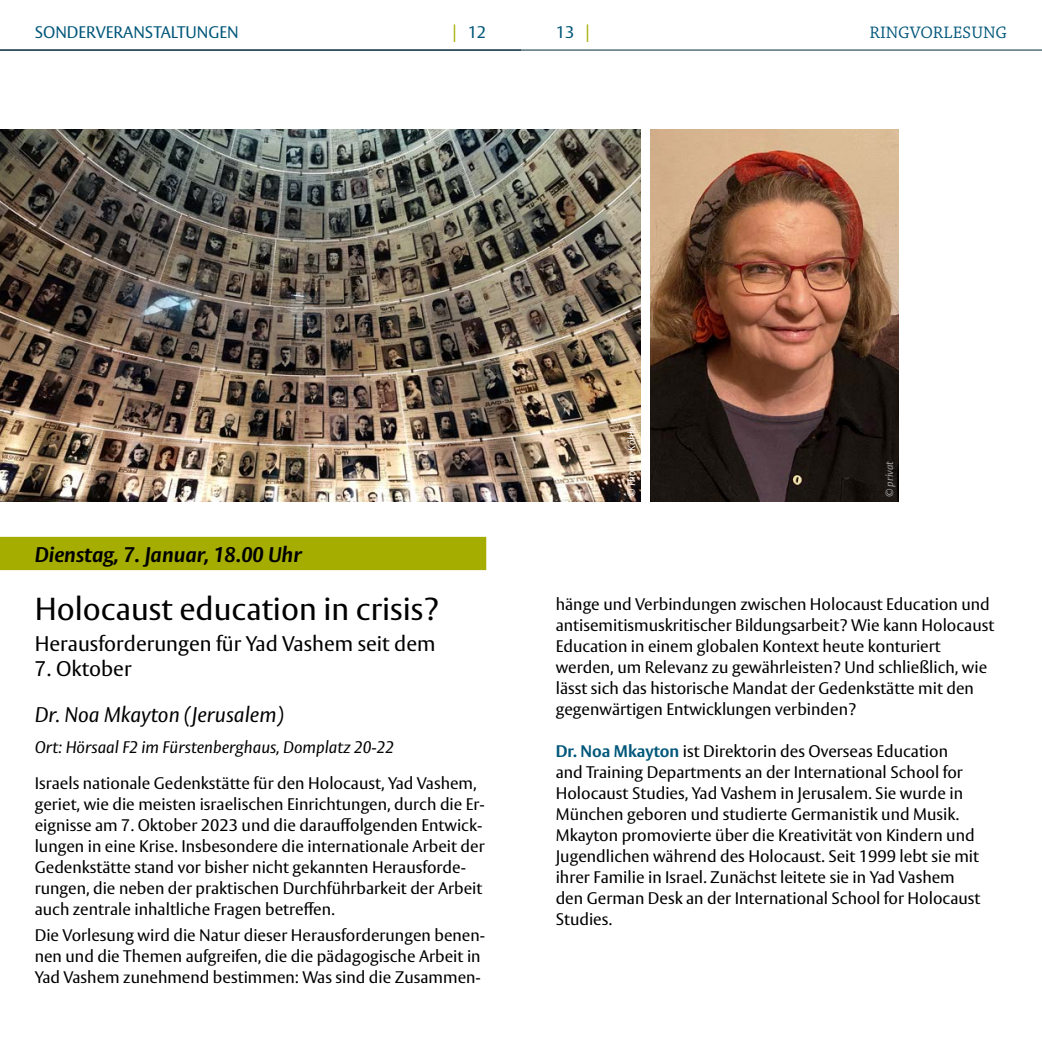
<style>
.page{position:relative;width:1042px;height:1042px;background:#fff}
.page>*{position:absolute;margin:0;border:0;box-sizing:border-box;transform-origin:0 0}
.t1{font:31.5px "Vesta Pro";color:#000}
.Untertitel{font:21px "Vesta Pro";color:#000}
.Datum{font:italic 700 21px "Vesta Pro";color:#000}
.Autor{font:italic 21px "Vesta Pro";color:#000}
.t2{font:17.5px "Chaparral Pro";color:#00577a}
.P{font:16.62px/21px "Vesta Pro";color:#000}
.Ort_abweichend{font:italic 16.62px "Vesta Pro";color:#000}
.t3{font:16.62px "Vesta Pro";color:#00577a}
.t4{font:italic 10.5px "Vesta Pro";color:#fff}
.t5{font:italic 10.5px "Vesta Pro";color:#9d9d9c}
.s1{font-size:17.5px;color:#a5ad00}
.s2{font-weight:700;color:#00577a}
</style>
<div class="page">
<hr style="left:0;top:50px;width:1042px;height:1px;background:#022a39">
<div style="left:0;top:537px;width:486px;height:33px;background:#a5ad00"></div>
<img style="left:0;top:129px;width:640px;height:372px">
<img style="left:650px;top:129px;width:248px;height:372px">
<p class="t3" style="left:35px;top:22px;width:206px">SONDERVERANSTALTUNGEN</p>
<p class="t3" style="left:452px;top:22px;width:35px"><span class="s1">|</span> 12</p>
<p class="t3" style="left:556px;top:22px;width:35px">13 <span class="s1">|</span></p>
<p class="t2" style="left:869px;top:23px;width:139px">RINGVORLESUNG</p>
<p class="Datum" style="left:35px;top:541px;width:269px">Dienstag, 7. Januar, 18.00 Uhr</p>
<h3 class="t1" style="left:35px;top:590px;width:406px">Holocaust education in crisis?</h3>
<h4 class="Untertitel" style="left:35px;top:630px;width:402px">Herausforderungen für Yad Vashem seit dem</h4>
<h4 class="Untertitel" style="left:35px;top:656px;width:98px">7. Oktober</h4>
<h4 class="Autor" style="left:35px;top:702px;width:251px">Dr. Noa Mkayton (Jerusalem)</h4>
<p class="Ort_abweichend" style="left:35px;top:737px;width:361px">Ort: Hörsaal F2 im Fürstenberghaus, Domplatz 20-22</p>
<p class="P" style="left:35px;top:772px;width:452px">Israels nationale Gedenkstätte für den Holocaust, Yad Vashem, geriet, wie die meisten israelischen Einrichtungen, durch die Er&shy;eignisse am 7. Oktober 2023 und die darauffolgenden Entwick&shy;lungen in eine Krise. Insbesondere die internationale Arbeit der Gedenkstätte stand vor bisher nicht gekannten Herausforde&shy;rungen, die neben der praktischen Durchführbarkeit der Arbeit auch zentrale inhaltliche Fragen betreffen.</p>
<p class="P" style="left:35px;top:924px;width:452px">Die Vorlesung wird die Natur dieser Herausforderungen benen&shy;nen und die Themen aufgreifen, die die pädagogische Arbeit in<br>Yad Vashem zunehmend bestimmen: Was sind die Zusammen-</p>
<p class="t4" style="left:625px;top:497px;width:76px;rotate:-90deg">© Thomas Köhler</p>
<p class="t5" style="left:883px;top:497px;width:38px;rotate:-90deg">© privat</p>
<p class="P" style="left:556px;top:593px;width:440px">hänge und Verbindungen zwischen Holocaust Education und antisemitismuskritischer Bildungsarbeit? Wie kann Holocaust Education in einem globalen Kontext heute konturiert werden, um Relevanz zu gewährleisten? Und schließlich, wie lässt sich das historische Mandat der Gedenkstätte mit den gegenwärtigen Entwicklungen verbinden?</p>
<p class="P" style="left:556px;top:740px;width:426px"><span class="s2">Dr. Noa Mkayton</span> ist Direktorin des Overseas Education<br>and Training Departments an der International School for Holocaust Studies, Yad Vashem in Jerusalem. Sie wurde in München geboren und studierte Germanistik und Musik.<br>Mkayton promovierte über die Kreativität von Kindern und Jugendlichen während des Holocaust. Seit 1999 lebt sie mit ihrer Familie in Israel. Zunächst leitete sie in Yad Vashem den German Desk an der International School for Holocaust Studies.</p>
</div>
